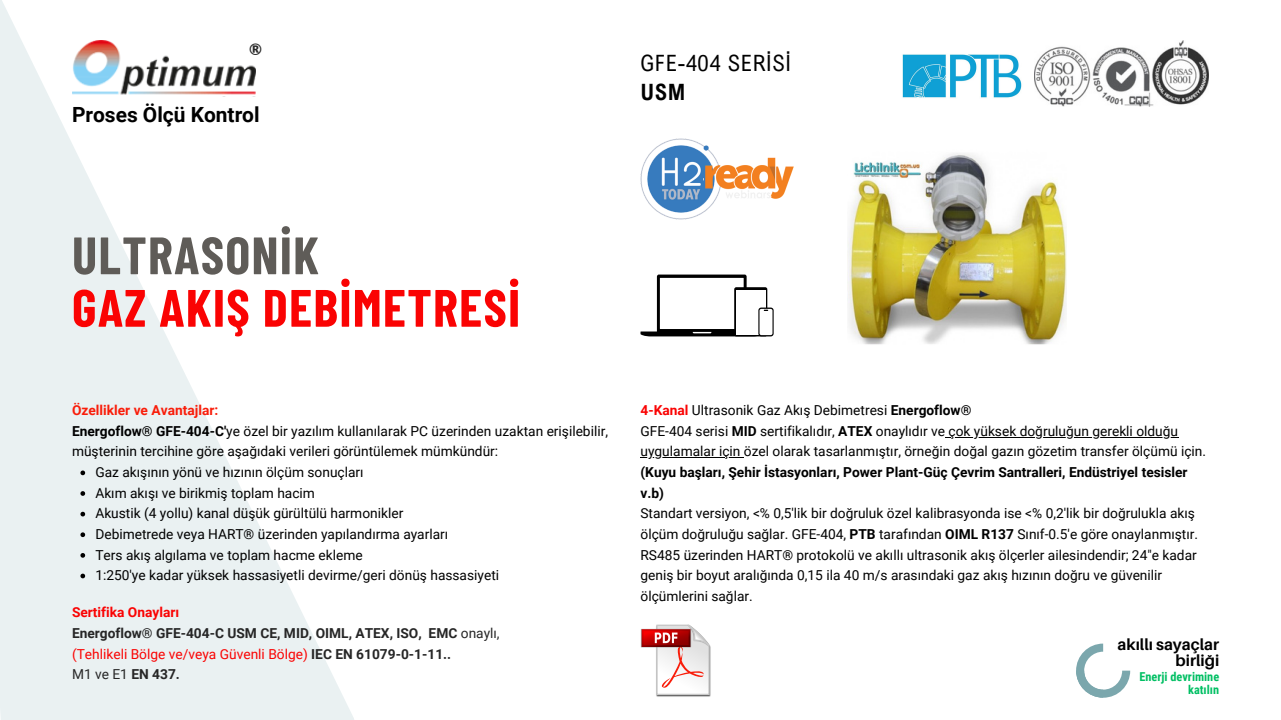
<style>
.page{position:relative;width:1281px;height:720px;background:#fff}
.page>*{position:absolute;margin:0;border:0;box-sizing:border-box;transform-origin:0 0}
.t1{font:700 52.5px "Barlow Condensed";letter-spacing:.025em;color:#fa0303}
.t2{font:700 52.5px "Barlow Condensed";letter-spacing:.025em;color:#5f5c58}
.t3{font:22.5px "Arial Nova Cond";letter-spacing:.025em;color:#000}
.t4{font:700 22.5px "Arial Nova Cond";color:#000}
.t5{font:700 20.88px "Roboto";color:#000}
.t6{font:700 15.88px/15.1px "Aileron";color:#000;text-align:right}
.t7{font:800 15.75px "Lato";color:#282828}
.t8{font:13.75px/20.6px "Roboto";color:#000}
.t9{font:700 13.75px/20.6px "Roboto";color:#262626}
.t10{font:700 12.25px/13.1px "Roboto Condensed";color:#00bf63;text-align:right}
.s1{font-weight:700;color:#f91d0a}
.s2{font-weight:700}
.s3{color:#fa0303}
.s4{font-weight:400}
.s5{font-weight:400;color:#fa0303}
.s6{font-weight:700;color:#fa0303}
</style>
<div class="page">
<svg style="left:0;top:0;width:354px;height:720px;fill:#eaf1f2"></svg>
<img style="left:847px;top:153px;width:220px;height:192px">
<img style="left:1034px;top:41px;width:175px;height:65px">
<img style="left:640px;top:139px;width:74px;height:80px">
<img style="left:704px;top:155px;width:90px;height:49px">
<img style="left:902px;top:54px;width:120px;height:44px">
<div style="left:758px;top:308px;width:15px;height:28px;background:#d8d8d8;border-radius:3px"></div>
<div style="left:759px;top:309px;width:13px;height:26px;background:#fff;border-radius:2px"></div>
<svg style="left:640px;top:275px;width:128px;height:61px"></svg>
<img style="left:656px;top:696px;width:55px;height:1px">
<svg style="left:641px;top:624px;width:70px;height:72px"></svg>
<img style="left:72px;top:41px;width:184px;height:55px">
<svg style="left:1076px;top:644px;width:54px;height:54px"></svg>
<hr style="left:945px;top:437px;width:233px;height:1px;background:#000">
<hr style="left:640px;top:457px;width:104px;height:1px;background:#000">
<svg style="left:80px;top:471px;width:5px;height:4px"></svg>
<svg style="left:80px;top:491px;width:5px;height:5px"></svg>
<svg style="left:80px;top:512px;width:5px;height:4px"></svg>
<svg style="left:80px;top:532px;width:5px;height:5px"></svg>
<svg style="left:80px;top:553px;width:5px;height:5px"></svg>
<svg style="left:80px;top:574px;width:5px;height:4px"></svg>
<p class="t7" style="left:249px;top:40px;width:14px">®</p>
<h5 class="t5" style="left:72px;top:103px;width:189px">Proses Ölçü Kontrol</h5>
<h2 class="t3" style="left:640px;top:49px;width:152px">GFE-404 SERİSİ</h2>
<h2 class="t4" style="left:640px;top:78px;width:47px">USM</h2>
<h1 class="t2" style="left:72px;top:222px;width:248px">ULTRASONİK</h1>
<h1 class="t1" style="left:72px;top:274px;width:450px">GAZ AKIŞ DEBİMETRESİ</h1>
<h5 class="t8" style="left:72px;top:400px;width:537px"><span class="s1">Özellikler ve Avantajlar:<br></span><span class="s2">Energoflow® GFE-404-C'</span>ye özel bir yazılım kullanılarak PC üzerinden uzaktan erişilebilir, müşterinin tercihine göre aşağıdaki verileri görüntülemek mümkündür:</h5>
<p class="t8" style="left:95px;top:462px;width:270px">Gaz akışının yönü ve hızının ölçüm sonuçları</p>
<p class="t8" style="left:95px;top:483px;width:221px">Akım akışı ve birikmiş toplam hacim</p>
<p class="t8" style="left:95px;top:503px;width:309px">Akustik (4 yollu) kanal düşük gürültülü harmonikler</p>
<p class="t8" style="left:95px;top:524px;width:354px">Debimetrede veya HART® üzerinden yapılandırma ayarları</p>
<p class="t8" style="left:95px;top:545px;width:269px">Ters akış algılama ve toplam hacme ekleme</p>
<p class="t8" style="left:95px;top:565px;width:405px">1:250'ye kadar yüksek hassasiyetli devirme/geri dönüş hassasiyeti</p>
<p class="t9" style="left:72px;top:602px;width:429px"><span class="s3">Sertifika Onayları<br></span>Energoflow® GFE-404-C USM CE, MID, OIML, ATEX, ISO, EMC <span class="s4">onaylı, </span><span class="s5">(Tehlikeli Bölge ve/veya Güvenli Bölge)</span> IEC EN 61079-0-1-11..<br><span class="s4">M1 ve E1</span> EN 437.</p>
<p class="t8" style="left:640px;top:400px;width:539px"><span class="s6">4-Kanal</span> Ultrasonik Gaz Akış Debimetresi <span class="s2">Energoflow®<br></span>GFE-404 serisi <span class="s2">MID</span> sertifikalıdır, <span class="s2">ATEX</span> onaylıdır ve çok yüksek doğruluğun gerekli olduğu</p>
<p class="t8" style="left:640px;top:441px;width:567px">uygulamalar için özel olarak tasarlanmıştır, örneğin doğal gazın gözetim transfer ölçümü için. <span class="s2">(Kuyu başları, Şehir İstasyonları, Power Plant-Güç Çevrim Santralleri, Endüstriyel tesisler v.b)<br></span>Standart versiyon, &lt;% 0,5'lik bir doğruluk özel kalibrasyonda ise &lt;% 0,2'lik bir doğrulukla akış ölçüm doğruluğu sağlar. GFE-404, <span class="s2">PTB</span> tarafından <span class="s2">OIML R137</span> Sınıf-0.5'e göre onaylanmıştır.<br>RS485 üzerinden HART® protokolü ve akıllı ultrasonik akış ölçerler ailesindendir; 24"e kadar geniş bir boyut aralığında 0,15 ila 40 m/s arasındaki gaz akış hızının doğru ve güvenilir ölçümlerini sağlar.</p>
<p class="t6" style="left:1117px;top:637px;width:103px">akıllı sayaçlar birliği</p>
<h4 class="t10" style="left:1139px;top:670px;width:81px">Enerji devrimine katılın</h4>
</div>
